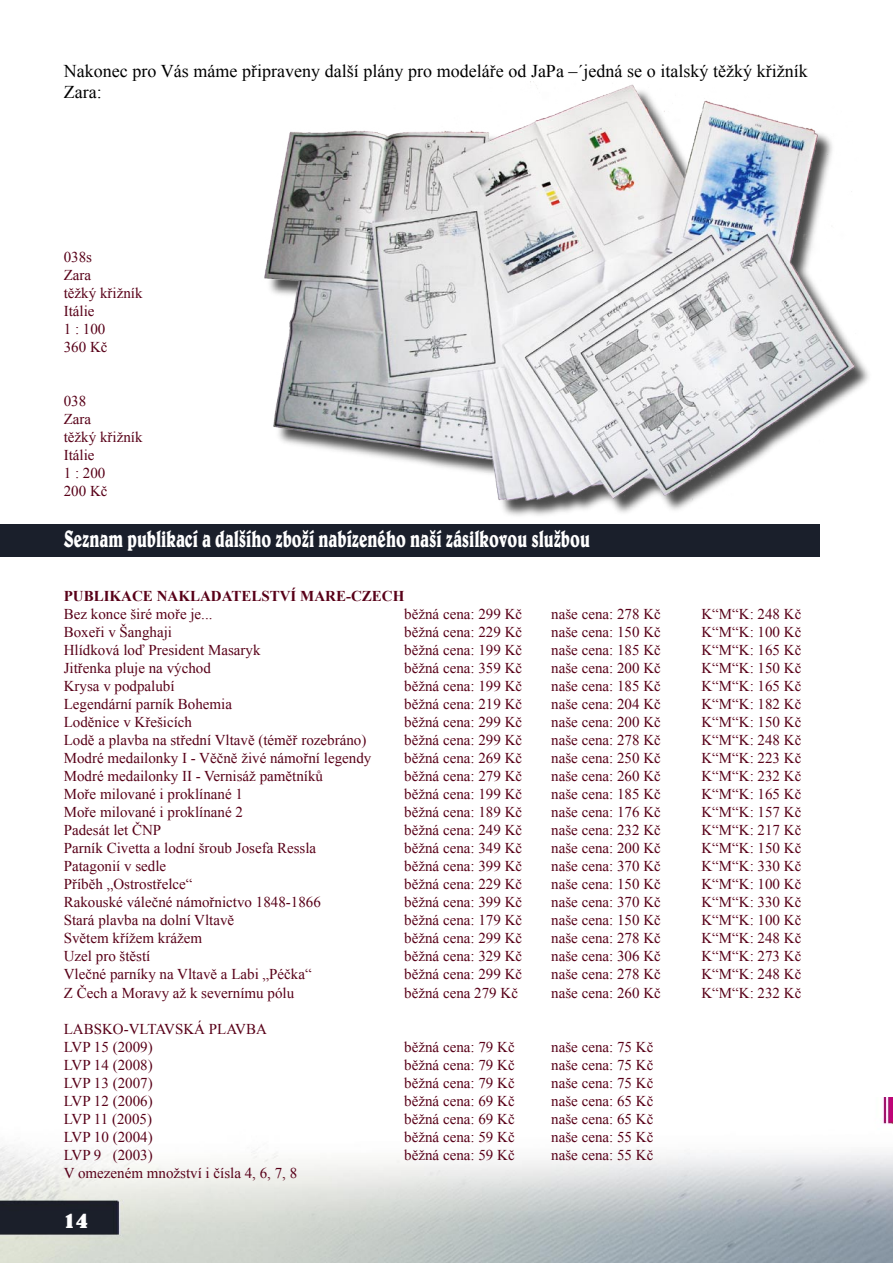
<style>
.page{position:relative;width:893px;height:1263px;background:#fff}
.page>*{position:absolute;margin:0;border:0;box-sizing:border-box;transform-origin:0 0}
.Titulek{font:700 24px "Belwe CE";color:#fff;scale:.65 1}
.Titulek-2{font:700 24px "Belwe CE";color:#fff}
.běžný_text{font:18px/21.6px "Times New Roman";color:#000}
.t1{font:15px/18px "Times New Roman";color:#580018}
.t2{font:700 15px "Times New Roman";color:#580018}
</style>
<div class="page">
<img style="left:0;top:1097px;width:893px;height:166px">
<div style="left:266px;top:87px;width:607px;height:432px;background:#000;opacity:.71"></div>
<img style="left:264px;top:84px;width:594px;height:418px">
<div style="left:0;top:525px;width:820px;height:32px;background:#1a1f2b"></div>
<p class="běžný_text" style="left:64px;top:60px;width:746px">Nakonec pro Vás máme připraveny další plány pro modeláře od JaPa –´jedná se o italský těžký křižník<br>Zara:</p>
<p class="t1" style="left:64px;top:248px;width:30px">038s</p>
<p class="t1" style="left:64px;top:266px;width:29px">Zara</p>
<p class="t1" style="left:64px;top:284px;width:80px">těžký křižník<br>Itálie</p>
<p class="t1" style="left:64px;top:320px;width:43px">1 : 100</p>
<p class="t1" style="left:64px;top:338px;width:45px">360 Kč</p>
<p class="t1" style="left:64px;top:392px;width:24px">038</p>
<p class="t1" style="left:64px;top:410px;width:29px">Zara</p>
<p class="t1" style="left:64px;top:428px;width:80px">těžký křižník<br>Itálie</p>
<p class="t1" style="left:64px;top:464px;width:43px">1 : 200</p>
<p class="t1" style="left:64px;top:482px;width:45px">200 Kč</p>
<p class="Titulek" style="left:64px;top:525px;width:811px">Seznam publikací a dalšího zboží nabízeného naší zásilkovou službou</p>
<p class="t2" style="left:64px;top:586px;width:342px">PUBLIKACE NAKLADATELSTVÍ MARE-CZECH</p>
<p class="t1" style="left:64px;top:605px;width:150px">Bez konce širé moře je...</p>
<p class="t1" style="left:404px;top:605px;width:119px">běžná cena: 299 Kč</p>
<p class="t1" style="left:551px;top:605px;width:111px">naše cena: 278 Kč</p>
<p class="t1" style="left:701px;top:605px;width:101px">K“M“K: 248 Kč</p>
<p class="t1" style="left:64px;top:623px;width:110px">Boxeři v Šanghaji</p>
<p class="t1" style="left:404px;top:623px;width:119px">běžná cena: 229 Kč</p>
<p class="t1" style="left:551px;top:623px;width:111px">naše cena: 150 Kč</p>
<p class="t1" style="left:701px;top:623px;width:101px">K“M“K: 100 Kč</p>
<p class="t1" style="left:64px;top:641px;width:198px">Hlídková loď President Masaryk</p>
<p class="t1" style="left:404px;top:641px;width:119px">běžná cena: 199 Kč</p>
<p class="t1" style="left:551px;top:641px;width:111px">naše cena: 185 Kč</p>
<p class="t1" style="left:701px;top:641px;width:101px">K“M“K: 165 Kč</p>
<p class="t1" style="left:64px;top:659px;width:149px">Jitřenka pluje na východ</p>
<p class="t1" style="left:404px;top:659px;width:119px">běžná cena: 359 Kč</p>
<p class="t1" style="left:551px;top:659px;width:111px">naše cena: 200 Kč</p>
<p class="t1" style="left:701px;top:659px;width:101px">K“M“K: 150 Kč</p>
<p class="t1" style="left:64px;top:677px;width:112px">Krysa v podpalubí</p>
<p class="t1" style="left:404px;top:677px;width:119px">běžná cena: 199 Kč</p>
<p class="t1" style="left:551px;top:677px;width:111px">naše cena: 185 Kč</p>
<p class="t1" style="left:701px;top:677px;width:101px">K“M“K: 165 Kč</p>
<p class="t1" style="left:64px;top:695px;width:170px">Legendární parník Bohemia</p>
<p class="t1" style="left:404px;top:695px;width:119px">běžná cena: 219 Kč</p>
<p class="t1" style="left:551px;top:695px;width:111px">naše cena: 204 Kč</p>
<p class="t1" style="left:701px;top:695px;width:101px">K“M“K: 182 Kč</p>
<p class="t1" style="left:64px;top:713px;width:130px">Loděnice v Křešicích</p>
<p class="t1" style="left:404px;top:713px;width:119px">běžná cena: 299 Kč</p>
<p class="t1" style="left:551px;top:713px;width:111px">naše cena: 200 Kč</p>
<p class="t1" style="left:701px;top:713px;width:101px">K“M“K: 150 Kč</p>
<p class="t1" style="left:64px;top:731px;width:304px">Lodě a plavba na střední Vltavě (téměř rozebráno)</p>
<p class="t1" style="left:404px;top:731px;width:119px">běžná cena: 299 Kč</p>
<p class="t1" style="left:551px;top:731px;width:111px">naše cena: 278 Kč</p>
<p class="t1" style="left:701px;top:731px;width:101px">K“M“K: 248 Kč</p>
<p class="t1" style="left:64px;top:749px;width:309px">Modré medailonky I - Věčně živé námořní legendy</p>
<p class="t1" style="left:404px;top:749px;width:119px">běžná cena: 269 Kč</p>
<p class="t1" style="left:551px;top:749px;width:111px">naše cena: 250 Kč</p>
<p class="t1" style="left:701px;top:749px;width:101px">K“M“K: 223 Kč</p>
<p class="t1" style="left:64px;top:767px;width:261px">Modré medailonky II - Vernisáž pamětníků</p>
<p class="t1" style="left:404px;top:767px;width:119px">běžná cena: 279 Kč</p>
<p class="t1" style="left:551px;top:767px;width:111px">naše cena: 260 Kč</p>
<p class="t1" style="left:701px;top:767px;width:101px">K“M“K: 232 Kč</p>
<p class="t1" style="left:64px;top:785px;width:181px">Moře milované i proklínané 1</p>
<p class="t1" style="left:404px;top:785px;width:119px">běžná cena: 199 Kč</p>
<p class="t1" style="left:551px;top:785px;width:111px">naše cena: 185 Kč</p>
<p class="t1" style="left:701px;top:785px;width:101px">K“M“K: 165 Kč</p>
<p class="t1" style="left:64px;top:803px;width:181px">Moře milované i proklínané 2</p>
<p class="t1" style="left:404px;top:803px;width:119px">běžná cena: 189 Kč</p>
<p class="t1" style="left:551px;top:803px;width:111px">naše cena: 176 Kč</p>
<p class="t1" style="left:701px;top:803px;width:101px">K“M“K: 157 Kč</p>
<p class="t1" style="left:64px;top:821px;width:99px">Padesát let ČNP</p>
<p class="t1" style="left:404px;top:821px;width:119px">běžná cena: 249 Kč</p>
<p class="t1" style="left:551px;top:821px;width:111px">naše cena: 232 Kč</p>
<p class="t1" style="left:701px;top:821px;width:101px">K“M“K: 217 Kč</p>
<p class="t1" style="left:64px;top:839px;width:254px">Parník Civetta a lodní šroub Josefa Ressla</p>
<p class="t1" style="left:404px;top:839px;width:119px">běžná cena: 349 Kč</p>
<p class="t1" style="left:551px;top:839px;width:111px">naše cena: 200 Kč</p>
<p class="t1" style="left:701px;top:839px;width:101px">K“M“K: 150 Kč</p>
<p class="t1" style="left:64px;top:857px;width:104px">Patagonií v sedle</p>
<p class="t1" style="left:404px;top:857px;width:119px">běžná cena: 399 Kč</p>
<p class="t1" style="left:551px;top:857px;width:111px">naše cena: 370 Kč</p>
<p class="t1" style="left:701px;top:857px;width:101px">K“M“K: 330 Kč</p>
<p class="t1" style="left:64px;top:875px;width:130px">Příběh „Ostrostřelce“</p>
<p class="t1" style="left:404px;top:875px;width:119px">běžná cena: 229 Kč</p>
<p class="t1" style="left:551px;top:875px;width:111px">naše cena: 150 Kč</p>
<p class="t1" style="left:701px;top:875px;width:101px">K“M“K: 100 Kč</p>
<p class="t1" style="left:64px;top:893px;width:259px">Rakouské válečné námořnictvo 1848-1866</p>
<p class="t1" style="left:404px;top:893px;width:119px">běžná cena: 399 Kč</p>
<p class="t1" style="left:551px;top:893px;width:111px">naše cena: 370 Kč</p>
<p class="t1" style="left:701px;top:893px;width:101px">K“M“K: 330 Kč</p>
<p class="t1" style="left:64px;top:911px;width:172px">Stará plavba na dolní Vltavě</p>
<p class="t1" style="left:404px;top:911px;width:119px">běžná cena: 179 Kč</p>
<p class="t1" style="left:551px;top:911px;width:111px">naše cena: 150 Kč</p>
<p class="t1" style="left:701px;top:911px;width:101px">K“M“K: 100 Kč</p>
<p class="t1" style="left:64px;top:929px;width:140px">Světem křížem krážem</p>
<p class="t1" style="left:404px;top:929px;width:119px">běžná cena: 299 Kč</p>
<p class="t1" style="left:551px;top:929px;width:111px">naše cena: 278 Kč</p>
<p class="t1" style="left:701px;top:929px;width:101px">K“M“K: 248 Kč</p>
<p class="t1" style="left:64px;top:947px;width:88px">Uzel pro štěstí</p>
<p class="t1" style="left:404px;top:947px;width:119px">běžná cena: 329 Kč</p>
<p class="t1" style="left:551px;top:947px;width:111px">naše cena: 306 Kč</p>
<p class="t1" style="left:701px;top:947px;width:101px">K“M“K: 273 Kč</p>
<p class="t1" style="left:64px;top:965px;width:249px">Vlečné parníky na Vltavě a Labi „Péčka“</p>
<p class="t1" style="left:404px;top:965px;width:119px">běžná cena: 299 Kč</p>
<p class="t1" style="left:551px;top:965px;width:111px">naše cena: 278 Kč</p>
<p class="t1" style="left:701px;top:965px;width:101px">K“M“K: 248 Kč</p>
<p class="t1" style="left:64px;top:983px;width:232px">Z Čech a Moravy až k severnímu pólu</p>
<p class="t1" style="left:404px;top:983px;width:115px">běžná cena 279 Kč</p>
<p class="t1" style="left:551px;top:983px;width:111px">naše cena: 260 Kč</p>
<p class="t1" style="left:701px;top:983px;width:101px">K“M“K: 232 Kč</p>
<p class="t1" style="left:64px;top:1019px;width:205px">LABSKO-VLTAVSKÁ PLAVBA</p>
<p class="t1" style="left:64px;top:1037px;width:90px">LVP 15 (2009)</p>
<p class="t1" style="left:404px;top:1037px;width:112px">běžná cena: 79 Kč</p>
<p class="t1" style="left:551px;top:1037px;width:104px">naše cena: 75 Kč</p>
<p class="t1" style="left:64px;top:1055px;width:90px">LVP 14 (2008)</p>
<p class="t1" style="left:404px;top:1055px;width:112px">běžná cena: 79 Kč</p>
<p class="t1" style="left:551px;top:1055px;width:104px">naše cena: 75 Kč</p>
<p class="t1" style="left:64px;top:1073px;width:90px">LVP 13 (2007)</p>
<p class="t1" style="left:404px;top:1073px;width:112px">běžná cena: 79 Kč</p>
<p class="t1" style="left:551px;top:1073px;width:104px">naše cena: 75 Kč</p>
<p class="t1" style="left:64px;top:1091px;width:90px">LVP 12 (2006)</p>
<p class="t1" style="left:404px;top:1091px;width:112px">běžná cena: 69 Kč</p>
<p class="t1" style="left:551px;top:1091px;width:104px">naše cena: 65 Kč</p>
<p class="t1" style="left:64px;top:1109px;width:90px">LVP 11 (2005)</p>
<p class="t1" style="left:404px;top:1109px;width:112px">běžná cena: 69 Kč</p>
<p class="t1" style="left:551px;top:1109px;width:104px">naše cena: 65 Kč</p>
<p class="t1" style="left:64px;top:1127px;width:90px">LVP 10 (2004)</p>
<p class="t1" style="left:404px;top:1127px;width:112px">běžná cena: 59 Kč</p>
<p class="t1" style="left:551px;top:1127px;width:104px">naše cena: 55 Kč</p>
<p class="t1" style="left:64px;top:1145px;width:90px">LVP 9 (2003)</p>
<p class="t1" style="left:404px;top:1145px;width:112px">běžná cena: 59 Kč</p>
<p class="t1" style="left:551px;top:1145px;width:104px">naše cena: 55 Kč</p>
<p class="t1" style="left:64px;top:1163px;width:235px">V omezeném množství i čísla 4, 6, 7, 8</p>
<h1 class="Titulek-2" style="left:63px;top:1206px;width:27px">14</h1>
</div>
